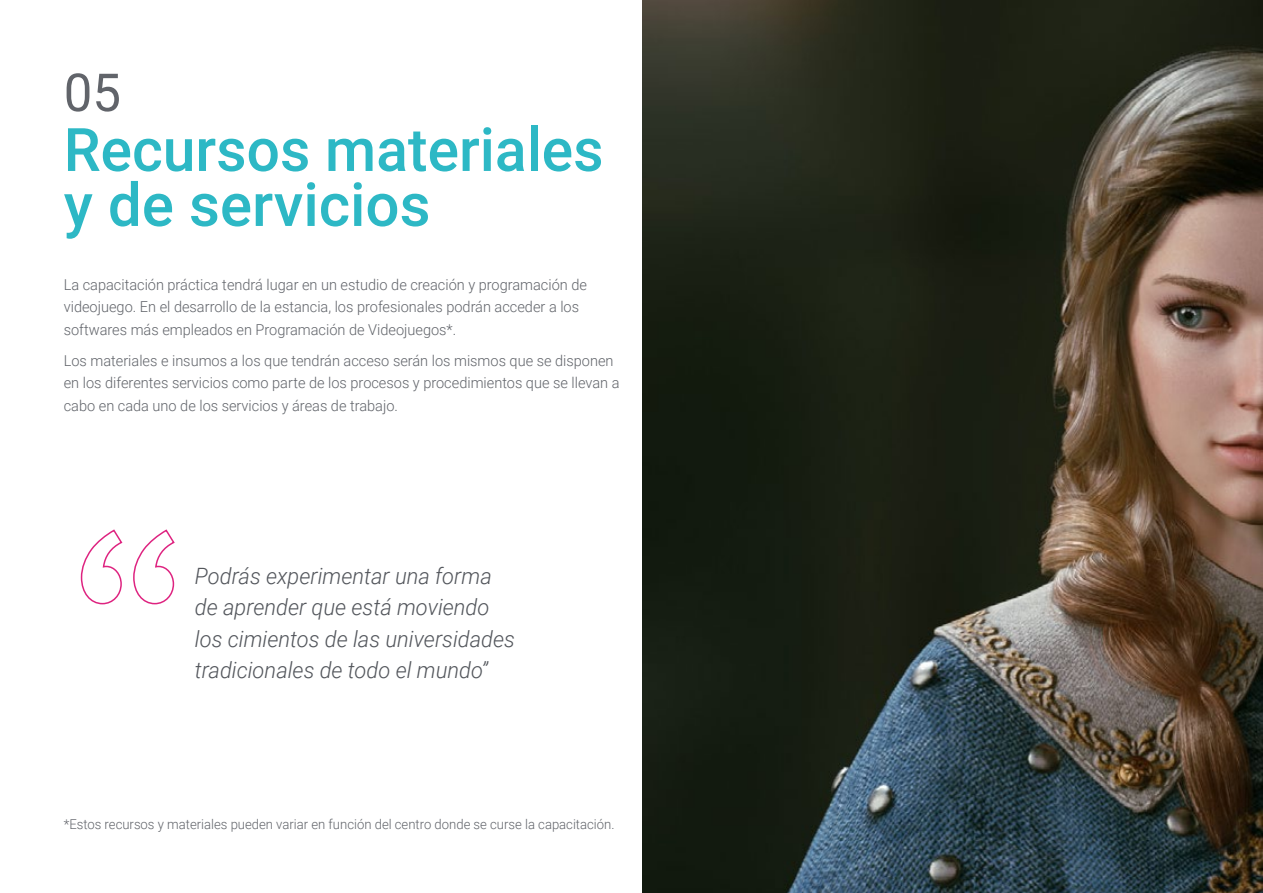
<style>
.page{position:relative;width:1263px;height:893px;background:#fff}
.page>*{position:absolute;margin:0;border:0;box-sizing:border-box;transform-origin:0 0}
.t1{font:500 60px/55.1px "Roboto";color:#2db8c5}
.t2{font:52.5px "Roboto";color:#61646a}
.t3{font:italic 300 22.5px/31.5px "Roboto";color:#52555b}
.t4{font:300 15px/22.5px "Roboto";color:#61646a}
.t5{font:300 13.5px "Roboto";color:#61646a}
</style>
<div class="page">
<img style="left:642px;top:0;width:621px;height:893px">
<svg style="left:80px;top:529px;width:95px;height:76px"></svg>
<h2 class="t2" style="left:64px;top:56px;width:59px">05</h2>
<h1 class="t1" style="left:64px;top:120px;width:541px">Recursos materiales y de servicios</h1>
<p class="t4" style="left:64px;top:272px;width:525px">La capacitación práctica tendrá lugar en un estudio de creación y programación de videojuego. En el desarrollo de la estancia, los profesionales podrán acceder a los softwares más empleados en Programación de Videojuegos*.</p>
<p class="t4" style="left:64px;top:348px;width:557px">Los materiales e insumos a los que tendrán acceso serán los mismos que se disponen en los diferentes servicios como parte de los procesos y procedimientos que se llevan a cabo en cada uno de los servicios y áreas de trabajo.</p>
<h3 class="t3" style="left:195px;top:559px;width:321px">Podrás experimentar una forma de aprender que está moviendo los cimientos de las universidades tradicionales de todo el mundo”</h3>
<p class="t5" style="left:64px;top:815px;width:552px">*Estos recursos y materiales pueden variar en función del centro donde se curse la capacitación.</p>
</div>
